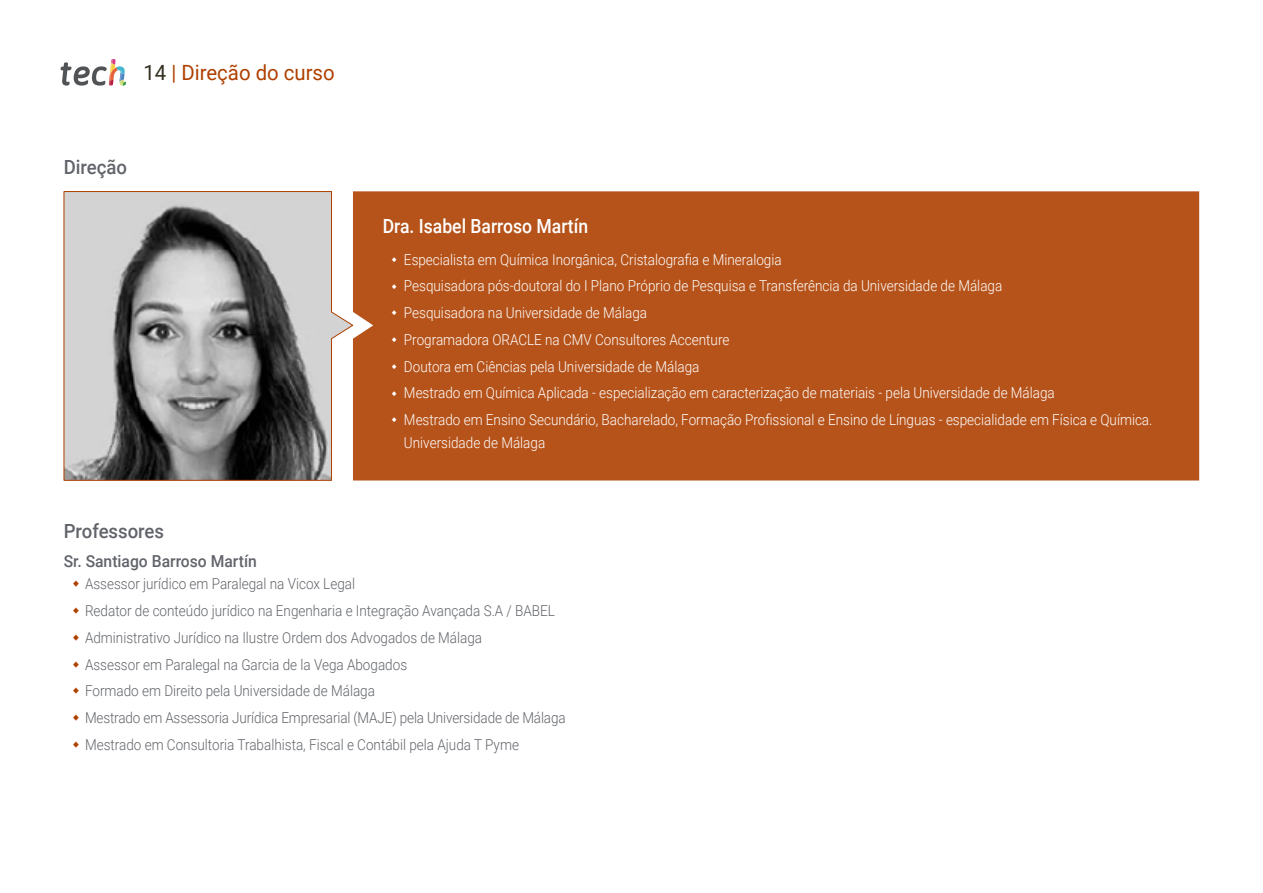
<style>
.page{position:relative;width:1263px;height:893px;background:#fff}
.page>*{position:absolute;margin:0;border:0;box-sizing:border-box;transform-origin:0 0}
.t1{font:21px "Roboto";color:#ae4000}
.t2{font:500 19.5px "Roboto";color:#fff;scale:.9 1}
.t3{font:500 19.5px "Roboto";color:#61646a;scale:.95 1}
.t4{font:500 16.5px "Roboto";color:#61646a;scale:.95 1}
.t5{font:300 15px/26.7px "Roboto";color:#fff;scale:.9 1}
.t6{font:300 15px/26.7px "Roboto";color:#61646a;scale:.9 1}
.s1{color:#312e20}
</style>
<div class="page">
<div style="left:353px;top:191px;width:846px;height:289px;background:#b6531a"></div>
<svg style="left:61px;top:59px;width:65px;height:27px"></svg>
<svg style="left:64px;top:191px;width:289px;height:290px;background:#9c9a99"></svg>
<svg style="left:392px;top:257px;width:5px;height:5px"></svg>
<svg style="left:392px;top:284px;width:5px;height:5px"></svg>
<svg style="left:392px;top:310px;width:5px;height:5px"></svg>
<svg style="left:392px;top:337px;width:5px;height:5px"></svg>
<svg style="left:392px;top:364px;width:5px;height:5px"></svg>
<svg style="left:392px;top:391px;width:5px;height:5px"></svg>
<svg style="left:392px;top:417px;width:5px;height:5px"></svg>
<h1 class="t1" style="left:144px;top:57px;width:193px"><span class="s1">14</span> | Direção do curso</h1>
<h2 class="t3" style="left:64px;top:154px;width:68px">Direção</h2>
<h2 class="t3" style="left:64px;top:517px;width:107px">Professores</h2>
<h2 class="t2" style="left:383px;top:212px;width:230px">Dra. Isabel Barroso Martín</h2>
<p class="t5" style="left:404px;top:245px;width:833px">Especialista em Química Inorgânica, Cristalografia e Mineralogia<br>Pesquisadora pós-doutoral do I Plano Próprio de Pesquisa e Transferência da Universidade de Málaga<br>Pesquisadora na Universidade de Málaga<br>Programadora ORACLE na CMV Consultores Accenture<br>Doutora em Ciências pela Universidade de Málaga<br>Mestrado em Química Aplicada - especialização em caracterização de materiais - pela Universidade de Málaga<br>Mestrado em Ensino Secundário, Bacharelado, Formação Profissional e Ensino de Línguas - especialidade em Física e Química.</p>
<p class="t5" style="left:404px;top:428px;width:158px">Universidade de Málaga</p>
<p class="t4" style="left:64px;top:550px;width:205px">Sr. Santiago Barroso Martín</p>
<p class="t6" style="left:85px;top:570px;width:535px">Assessor jurídico em Paralegal na Vicox Legal<br>Redator de conteúdo jurídico na Engenharia e Integração Avançada S.A / BABEL Administrativo Jurídico na Ilustre Ordem dos Advogados de Málaga<br>Assessor em Paralegal na Garcia de la Vega Abogados<br>Formado em Direito pela Universidade de Málaga<br>Mestrado em Assessoria Jurídica Empresarial (MAJE) pela Universidade de Málaga Mestrado em Consultoria Trabalhista, Fiscal e Contábil pela Ajuda T Pyme</p>
</div>
